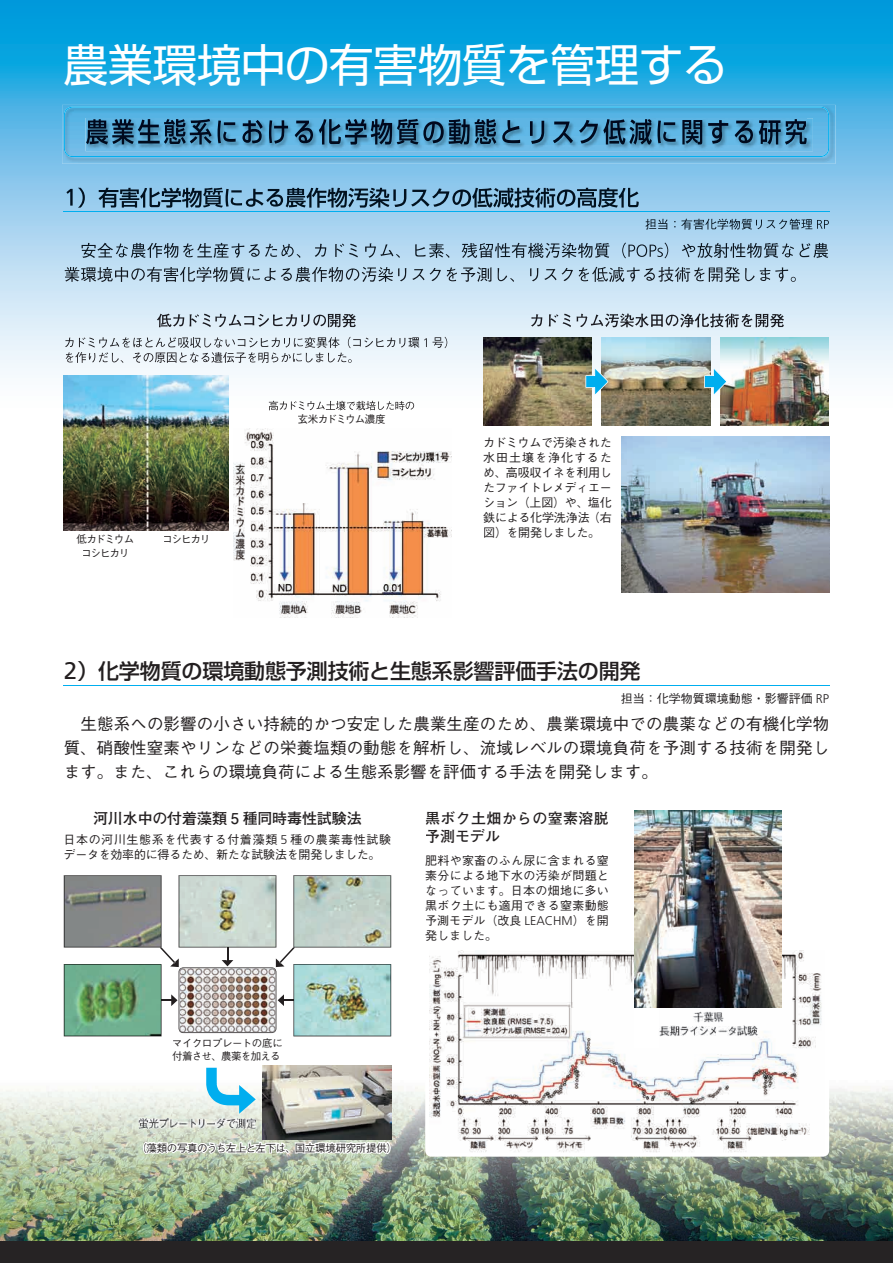
<style>
.page{position:relative;width:893px;height:1263px;background:#fff}
.page>*{position:absolute;margin:0;border:0;box-sizing:border-box;transform-origin:0 0}
.t1{font:45px "Shin Go Pro";letter-spacing:-.02em;color:#fff}
.t2{font:500 21px "Shin Go Pro";letter-spacing:-.005em;color:#231f20}
.t3{font:500 16.5px/24px "Gothic BBB Pro";color:#231f20;text-align:justify}
.t4{font:700 15px "Futo Go B101 Pro";color:#231f20}
.t5{font:700 15px/18px "Futo Go B101 Pro";letter-spacing:.02em;color:#231f20}
.t6{font:500 12px/15px "Gothic BBB Pro";color:#231f20}
.t7{font:500 12px/15px "Gothic BBB Pro";letter-spacing:-.02em;color:#231f20;text-align:right}
.t8{font:500 12px "Gothic BBB Pro";letter-spacing:-.03em;color:#231f20}
.t9{font:500 10.5px/13.5px "Gothic BBB Pro";letter-spacing:-.06em;color:#231f20}
.t10{font:500 10.5px "Gothic BBB Pro";letter-spacing:-.03em;color:#231f20}
.s1{font-family:"Frutiger LT Std";font-weight:400;font-size:24px}
.s2{font-family:"Frutiger LT Std";font-weight:300;font-size:12.6px}
</style>
<div class="page">
<svg style="left:0;top:0;width:893px;height:412px;background:#79c7eb"></svg>
<img style="left:0;top:1080px;width:893px;height:162px">
<div style="left:0;top:1242px;width:893px;height:21px;background:#262324"></div>
<img style="left:62px;top:105px;width:773px;height:59px">
<svg style="left:64px;top:106px;width:765px;height:51px;background:#57b4e3"></svg>
<img style="left:85px;top:118px;width:728px;height:33px">
<img style="left:86px;top:119px;width:721px;height:26px">
<svg style="left:64px;top:211px;width:13px;height:1px"></svg>
<hr style="left:77px;top:211px;width:752px;height:1px;background:#00aeef">
<img style="left:66px;top:189px;width:7px;height:17px">
<img style="left:78px;top:188px;width:7px;height:20px">
<img style="left:99px;top:188px;width:540px;height:20px">
<img style="left:645px;top:219px;width:184px;height:11px">
<img style="left:82px;top:243px;width:746px;height:15px">
<img style="left:65px;top:267px;width:731px;height:15px">
<img style="left:157px;top:314px;width:199px;height:13px">
<img style="left:65px;top:337px;width:354px;height:11px">
<img style="left:424px;top:337px;width:23px;height:11px">
<img style="left:66px;top:352px;width:286px;height:11px">
<img style="left:531px;top:313px;width:253px;height:14px">
<svg style="left:64px;top:685px;width:13px;height:1px"></svg>
<hr style="left:77px;top:685px;width:752px;height:1px;background:#00aeef">
<div style="left:425px;top:814px;width:404px;height:343px;background:#fff;border-radius:6px"></div>
<img style="left:430px;top:951px;width:392px;height:202px">
<img style="left:721px;top:337px;width:108px;height:89px">
<img style="left:602px;top:337px;width:108px;height:89px">
<img style="left:483px;top:337px;width:109px;height:89px">
<svg style="left:585px;top:368px;width:23px;height:27px"></svg>
<svg style="left:704px;top:368px;width:23px;height:27px"></svg>
<img style="left:621px;top:436px;width:208px;height:156px">
<img style="left:234px;top:429px;width:217px;height:189px">
<img style="left:64px;top:376px;width:164px;height:154px">
<img style="left:269px;top:401px;width:145px;height:9px">
<img style="left:263px;top:1066px;width:128px;height:74px">
<svg style="left:143px;top:1141px;width:248px;height:13px"></svg>
<img style="left:64px;top:875px;width:327px;height:161px">
<img style="left:294px;top:964px;width:97px;height:72px">
<svg style="left:206px;top:1068px;width:50px;height:46px"></svg>
<img style="left:634px;top:810px;width:148px;height:197px">
<div style="left:634px;top:1008px;width:25px;height:40px;background:#fff"></div>
<img style="left:138px;top:1117px;width:119px;height:13px">
<img style="left:659px;top:1011px;width:99px;height:26px">
<h1 class="t1" style="left:64px;top:28px;width:665px">農業環境中の有害物質を管理する</h1>
<p class="t9" style="left:76px;top:531px;width:59px">低カドミウム</p>
<p class="t9" style="left:81px;top:544px;width:50px">コシヒカリ</p>
<p class="t9" style="left:162px;top:531px;width:50px">コシヒカリ</p>
<p class="t9" style="left:297px;top:411px;width:90px">玄米カドミウム濃度</p>
<p class="t7" style="left:483px;top:433px;width:130px">カドミウムで汚染された水田土壌を浄化するため、高吸収イネを利用したファイトレメディエーション（上図）や、塩化（右</p>
<p class="t6" style="left:483px;top:508px;width:108px">鉄による化学洗浄法</p>
<p class="t8" style="left:483px;top:523px;width:119px">図）を開発しました。</p>
<h2 class="t2" style="left:64px;top:654px;width:578px">）<span class="s1">2</span> 化学物質の環境動態予測技術と生態系影響評価手法の開発</h2>
<p class="t6" style="left:621px;top:690px;width:210px">担当：化学物質環境動態・影響評価 <span class="s2">RP</span></p>
<h3 class="t3" style="left:64px;top:710px;width:767px;text-indent:17px">生態系への影響の小さい持続的かつ安定した農業生産のため、農業環境中での農薬などの有機化学物質、硝酸性窒素やリンなどの栄養塩類の動態を解析し、流域レベルの環境負荷を予測する技術を開発します。また、これらの環境負荷による生態系影響を評価する手法を開発します。</h3>
<p class="t4" style="left:93px;top:806px;width:270px">河川水中の付着藻類 5 種同時毒性試験法</p>
<p class="t6" style="left:64px;top:831px;width:329px">日本の河川生態系を代表する付着藻類 <span class="s2">5</span> 種の農薬毒性試験データを効率的に得るため、新たな試験法を開発しました。</p>
<p class="t5" style="left:425px;top:807px;width:185px">黒ボク土畑からの窒素溶脱予測モデル</p>
<p class="t6" style="left:425px;top:852px;width:185px;text-align:justify">肥料や家畜のふん尿に含まれる窒素分による地下水の汚染が問題となっています。日本の畑地に多い黒ボク土にも適用できる窒素動態予測モデル（改良 <span class="s2">LEACHM</span>）を開発しました。</p>
<p class="t9" style="left:172px;top:1035px;width:113px">マイクロプレートの底に付着させ、農薬を加える</p>
<p class="t9" style="left:157px;top:1140px;width:12px">類</p>
<p class="t9" style="left:187px;top:1140px;width:61px">真うち上</p>
<p class="t9" style="left:266px;top:1140px;width:12px">下</p>
<p class="t10" style="left:305px;top:1139px;width:84px">立環境研究所提供</p>
</div>
